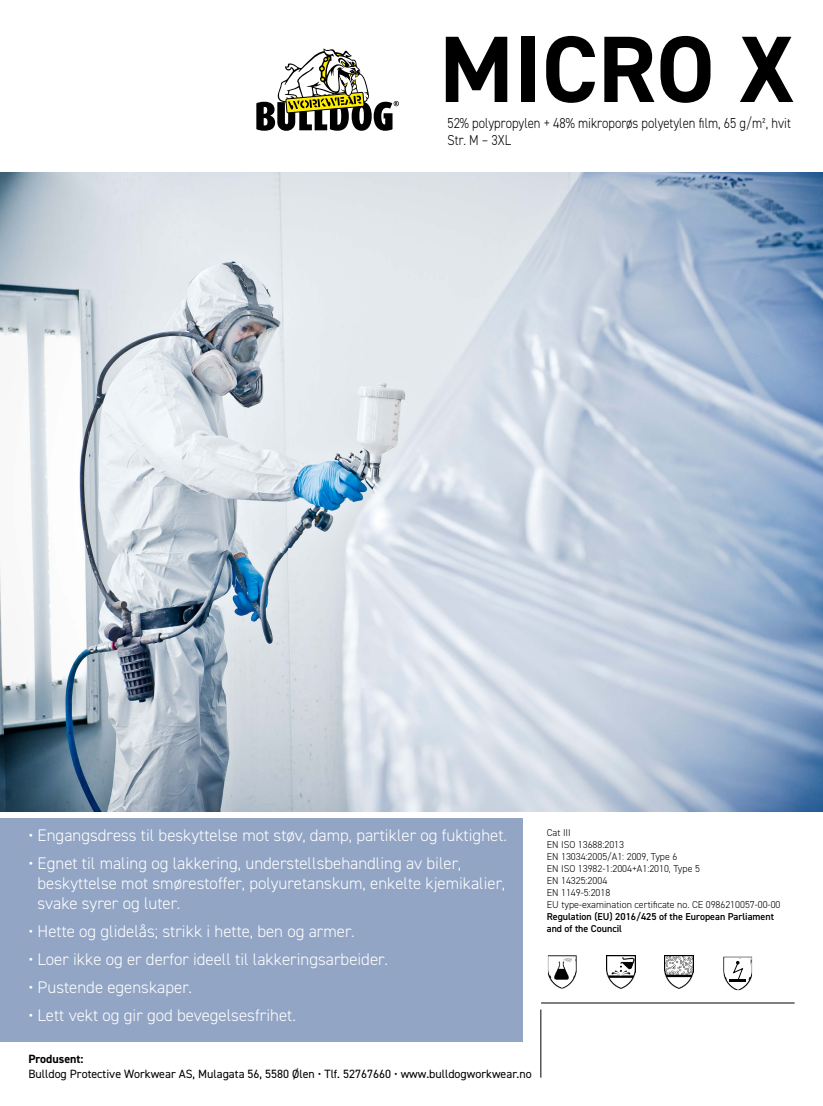
<style>
.page{position:relative;width:823px;height:1106px;background:#fff}
.page>*{position:absolute;margin:0;border:0;box-sizing:border-box;transform-origin:0 0}
.t1{font:700 94.5px "DIN2014";color:#000}
.t2{font:300 16.8px/20.2px "DIN2014";color:#fff}
.t3{font:300 14.4px/17.3px "DIN2014";color:#000;scale:.88 1}
.t4{font:12px "DIN2014";color:#000}
.t5{font:700 12px "DIN2014";color:#000}
.t6{font:300 10px/12px "DIN2014";color:#000}
.t7{font:600 10px/12px "DIN2014";color:#000}
</style>
<div class="page">
<div style="left:0;top:818px;width:522px;height:223px;background:#92a5c5"></div>
<img style="left:0;top:172px;width:822px;height:639px">
<svg style="left:256px;top:48px;width:142px;height:83px"></svg>
<hr style="left:540px;top:1002px;width:254px;height:1px;background:#000">
<hr style="left:540px;top:1009px;width:1px;height:68px;background:#000">
<img style="left:606px;top:955px;width:28px;height:33px">
<img style="left:547px;top:955px;width:29px;height:33px">
<img style="left:664px;top:955px;width:29px;height:33px">
<img style="left:723px;top:956px;width:28px;height:34px">
<hr style="left:729px;top:979px;width:16px;height:3px;background:#000">
<svg style="left:731px;top:961px;width:12px;height:18px"></svg>
<h1 class="t1" style="left:439px;top:7px;width:356px">MICRO X</h1>
<p class="t3" style="left:447px;top:114px;width:391px">52% polypropylen + 48% mikroporøs polyetylen film, 65 g/m², hvit<br>Str. M – 3XL</p>
<p class="t2" style="left:28px;top:825px;width:480px">• Engangsdress til beskyttelse mot støv, damp, partikler og fuktighet.</p>
<p class="t2" style="left:38px;top:853px;width:469px;text-indent:-9px">• Egnet til maling og lakkering, understellsbehandling av biler, beskyttelse mot smørestoffer, polyuretanskum, enkelte kjemikalier, svake syrer og luter.</p>
<p class="t2" style="left:28px;top:921px;width:328px">• Hette og glidelås; strikk i hette, ben og armer.</p>
<p class="t2" style="left:28px;top:949px;width:361px">• Loer ikke og er derfor ideell til lakkeringsarbeider.</p>
<p class="t2" style="left:28px;top:977px;width:165px">• Pustende egenskaper.</p>
<p class="t2" style="left:28px;top:1005px;width:269px">• Lett vekt og gir god bevegelsesfrihet.</p>
<p class="t5" style="left:28px;top:1051px;width:57px">Produsent:</p>
<p class="t4" style="left:28px;top:1066px;width:504px">Bulldog Protective Workwear AS, Mulagata 56, 5580 Ølen • Tlf. 52767660 • www.bulldogworkwear.no</p>
<p class="t6" style="left:546px;top:826px;width:235px">Cat III<br>EN ISO 13688:2013<br>EN 13034:2005/A1: 2009, Type 6<br>EN ISO 13982-1:2004+A1:2010, Type 5<br>EN 14325:2004<br>EN 1149-5:2018<br>EU type-examination certificate no. CE 0986210057-00-00</p>
<p class="t7" style="left:546px;top:910px;width:228px">Regulation (EU) 2016/425 of the European Parliament and of the Council</p>
</div>
